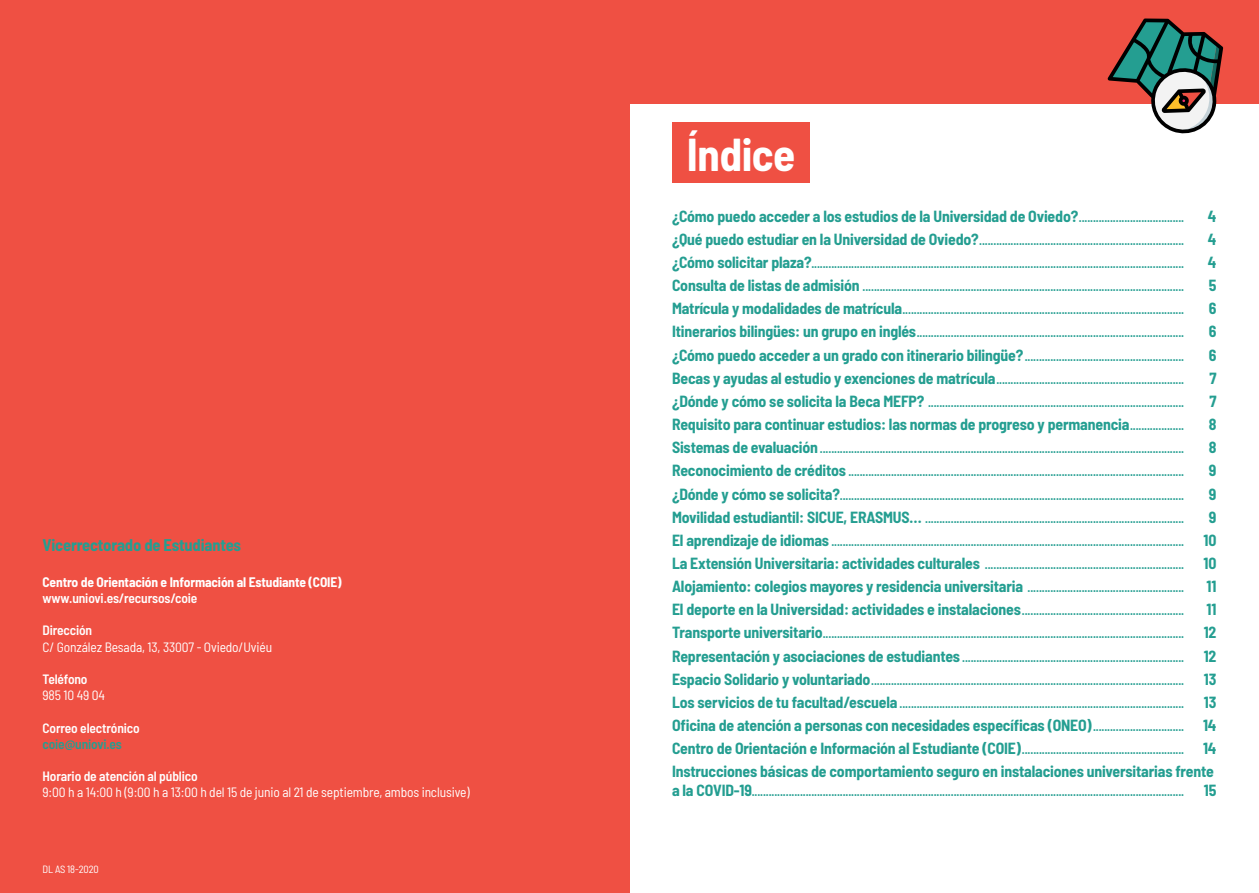
<style>
.page{position:relative;width:1259px;height:893px;background:#fff}
.page>*{position:absolute;margin:0;border:0;box-sizing:border-box;transform-origin:0 0}
.t1{font:700 semi-condensed 45px "Barlow";letter-spacing:-.01em;color:#fff}
.t2{font:700 semi-condensed 16.5px "Barlow";letter-spacing:-.01em;color:#249e91}
.t3{font:700 semi-condensed 15.75px "Barlow";letter-spacing:-.01em;color:#249e91}
.t4{font:semi-condensed 13.5px "Barlow";letter-spacing:-.01em;color:#fff}
.t5{font:600 semi-condensed 13.5px "Barlow";letter-spacing:-.01em;color:#fff}
.t6{font:700 semi-condensed 13.5px "Barlow";letter-spacing:-.01em;color:#fff}
.t7{font:600 semi-condensed 13.5px "Barlow";letter-spacing:-.01em;color:#249e91}
.t8{font:700 semi-condensed 12px/23.1px "Barlow";color:#249e91;text-align:justify}
.t9{font:semi-condensed 10.5px "Barlow";letter-spacing:-.01em;color:#fff}
.s1{font-size:12px}
.s2{font-size:15.75px}
</style>
<div class="page">
<div style="left:0;top:0;width:1259px;height:104px;background:#ef5043"></div>
<svg style="left:1107px;top:19px;width:116px;height:115px"></svg>
<div style="left:0;top:0;width:629px;height:893px;background:#ef5043"></div>
<div style="left:672px;top:123px;width:137px;height:60px;background:#ef5043"></div>
<h2 class="t2" style="left:43px;top:533px;width:200px">Vicerrectorado de Estudiantes</h2>
<p class="t6" style="left:43px;top:572px;width:301px">Centro de Orientación e Información al Estudiante (COIE)</p>
<p class="t5" style="left:43px;top:588px;width:156px">www.uniovi.es/recursos/coie</p>
<p class="t5" style="left:43px;top:621px;width:51px">Dirección</p>
<p class="t4" style="left:43px;top:637px;width:231px">C/ González Besada, 13, 33007 - Oviedo/Uviéu</p>
<p class="t5" style="left:43px;top:669px;width:47px">Teléfono</p>
<p class="t4" style="left:43px;top:685px;width:64px">985 10 49 04</p>
<p class="t5" style="left:43px;top:718px;width:99px">Correo electrónico</p>
<p class="t7" style="left:43px;top:734px;width:81px">coie@uniovi.es</p>
<p class="t5" style="left:43px;top:766px;width:157px">Horario de atención al público</p>
<p class="t4" style="left:43px;top:783px;width:428px">9:00 h a 14:00 h (9:00 h a 13:00 h del 15 de junio al 21 de septiembre, ambos inclusive)</p>
<p class="t9" style="left:43px;top:862px;width:58px">DL AS 18-2020</p>
<h1 class="t1" style="left:687px;top:122px;width:110px">Índice</h1>
<h3 class="t3" style="left:672px;top:205px;width:514px">¿Cómo puedo acceder a los estudios de la Universidad de Oviedo?<span class="s1">.....................................</span></h3>
<h3 class="t3" style="left:1207px;top:205px;width:10px">4</h3>
<p class="t8" style="left:672px;top:228px;width:514px"><span class="s2">¿Qué puedo estudiar en la Universidad de Oviedo?</span>........................................................................</p>
<h3 class="t3" style="left:1207px;top:228px;width:10px">4</h3>
<p class="t8" style="left:672px;top:251px;width:514px"><span class="s2">¿Cómo solicitar plaza?</span>...................................................................................................................................</p>
<h3 class="t3" style="left:1207px;top:251px;width:10px">4</h3>
<p class="t8" style="left:672px;top:274px;width:514px"><span class="s2">Consulta de listas de admisión</span> .................................................................................................................</p>
<h3 class="t3" style="left:1208px;top:274px;width:9px">5</h3>
<p class="t8" style="left:672px;top:298px;width:514px"><span class="s2">Matrícula y modalidades de matrícula</span>...................................................................................................</p>
<h3 class="t3" style="left:1208px;top:297px;width:9px">6</h3>
<p class="t8" style="left:672px;top:321px;width:514px"><span class="s2">Itinerarios bilingües: un grupo en inglés</span>..............................................................................................</p>
<h3 class="t3" style="left:1208px;top:320px;width:9px">6</h3>
<p class="t8" style="left:672px;top:344px;width:514px"><span class="s2">¿Cómo puedo acceder a un grado con itinerario bilingüe?</span>........................................................</p>
<h3 class="t3" style="left:1208px;top:343px;width:9px">6</h3>
<p class="t8" style="left:672px;top:367px;width:514px"><span class="s2">Becas y ayudas al estudio y exenciones de matrícula</span>..................................................................</p>
<h3 class="t3" style="left:1209px;top:367px;width:9px">7</h3>
<p class="t8" style="left:672px;top:390px;width:514px"><span class="s2">¿Dónde y cómo se solicita la Beca MEFP?</span> ..........................................................................................</p>
<h3 class="t3" style="left:1209px;top:390px;width:9px">7</h3>
<h3 class="t3" style="left:672px;top:413px;width:514px">Requisito para continuar estudios: las normas de progreso y permanencia<span class="s1">...................</span></h3>
<h3 class="t3" style="left:1208px;top:413px;width:9px">8</h3>
<p class="t8" style="left:672px;top:436px;width:514px"><span class="s2">Sistemas de evaluación</span> ................................................................................................................................</p>
<h3 class="t3" style="left:1208px;top:436px;width:9px">8</h3>
<p class="t8" style="left:672px;top:460px;width:514px"><span class="s2">Reconocimiento de créditos</span> ......................................................................................................................</p>
<h3 class="t3" style="left:1208px;top:459px;width:9px">9</h3>
<p class="t8" style="left:672px;top:483px;width:514px"><span class="s2">¿Dónde y cómo se solicita?</span>.........................................................................................................................</p>
<h3 class="t3" style="left:1208px;top:482px;width:9px">9</h3>
<p class="t8" style="left:672px;top:506px;width:514px"><span class="s2">Movilidad estudiantil: SICUE, ERASMUS…</span> ...........................................................................................</p>
<h3 class="t3" style="left:1208px;top:506px;width:9px">9</h3>
<p class="t8" style="left:672px;top:529px;width:546px"><span class="s2">El aprendizaje de idiomas</span> ............................................................................................................................ <span class="s2">10<br>La Extensión Universitaria: actividades culturales</span> ...................................................................... <span class="s2">10<br>Alojamiento: colegios mayores y residencia universitaria</span> .......................................................</p>
<h3 class="t3" style="left:1206px;top:575px;width:11px">11</h3>
<p class="t8" style="left:672px;top:599px;width:514px"><span class="s2">El deporte en la Universidad: actividades e instalaciones</span>.........................................................</p>
<h3 class="t3" style="left:1206px;top:598px;width:11px">11</h3>
<p class="t8" style="left:672px;top:622px;width:546px"><span class="s2">Transporte universitario</span>............................................................................................................................... <span class="s2">12<br>Representación y asociaciones de estudiantes</span> .............................................................................. <span class="s2">12<br>Espacio Solidario y voluntariado</span>.............................................................................................................. <span class="s2">13<br>Los servicios de tu facultad/escuela</span> .................................................................................................... <span class="s2">13</span></p>
<h3 class="t3" style="left:672px;top:714px;width:546px">Oficina de atención a personas con necesidades específicas (ONEO)<span class="s1">................................</span> 14</h3>
<p class="t8" style="left:672px;top:737px;width:546px"><span class="s2">Centro de Orientación e Información al Estudiante (COIE)</span>......................................................... <span class="s2">14</span></p>
<h3 class="t3" style="left:672px;top:760px;width:543px">Instrucciones básicas de comportamiento seguro en instalaciones universitarias frente</h3>
<p class="t8" style="left:672px;top:780px;width:546px"><span class="s2">a la COVID-19</span>........................................................................................................................................................ <span class="s2">15</span></p>
</div>
